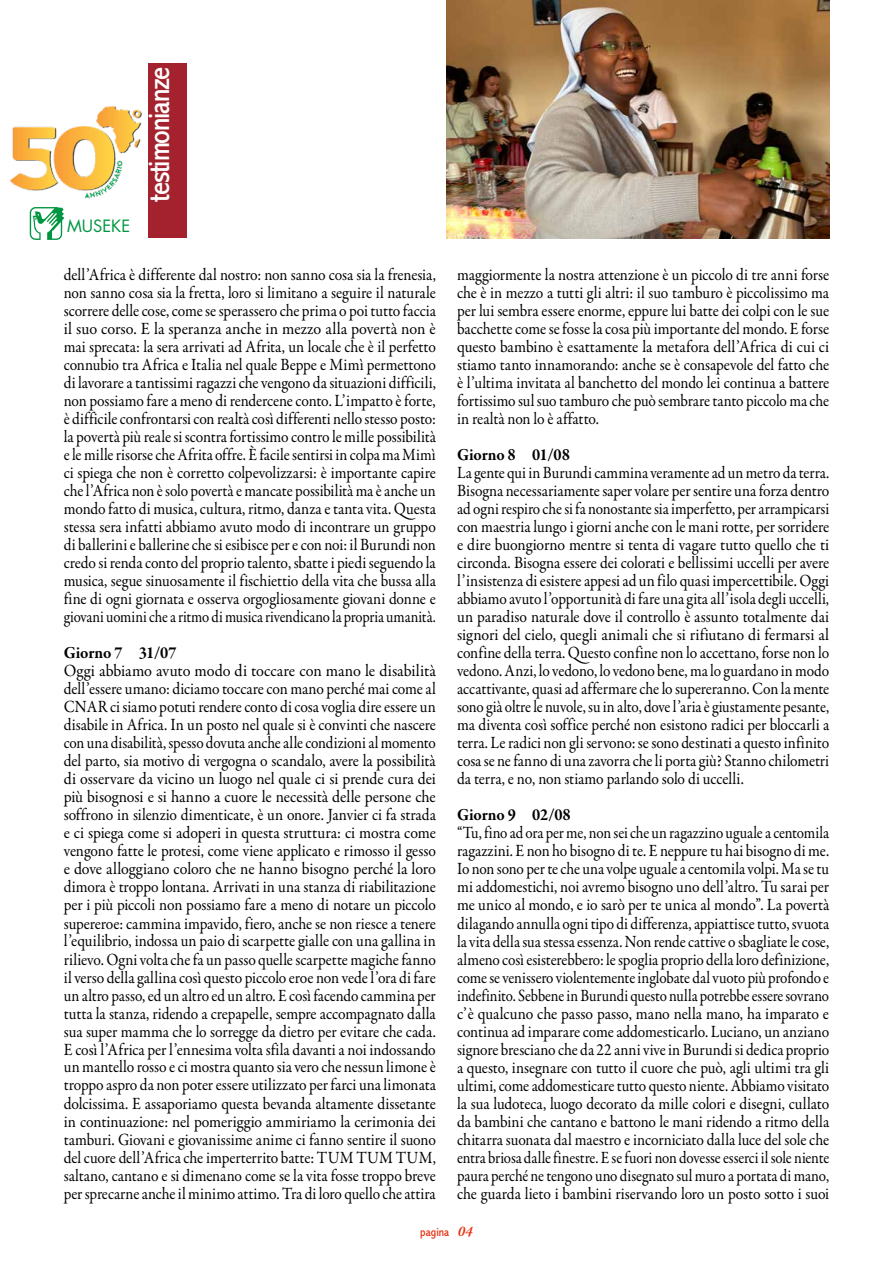
<style>
.page{position:relative;width:893px;height:1263px;background:#fff}
.page>*{position:absolute;margin:0;border:0;box-sizing:border-box;transform-origin:0 0}
.t1{font:condensed 30px "Abadi MT Std";letter-spacing:-.04em;color:#fff}
.t2{font:17.25px/18px "Garamond Premr Pro";letter-spacing:-.005em;color:#000;text-align:justify;scale:.94 1}
.t3{font:17.25px/18px "Garamond Premr Pro";letter-spacing:-.005em;color:#000;text-align:justify;scale:.9 1}
.t4{font:17.25px/18px "Garamond Premr Pro";letter-spacing:-.005em;color:#000;text-align:justify;scale:.87 1}
.t5{font:17.25px/18px "Garamond Premr Pro";letter-spacing:-.005em;color:#000;text-align:justify;scale:.89 1}
.t6{font:700 17.25px "Garamond Premr Pro";letter-spacing:-.01em;color:#000;scale:.94 1}
.t7{font:16.5px "Futura Std";color:#009641}
.t8{font:condensed 12px "Abadi MT Std";color:#e63312}
.s1{font-family:"Garamond Premr Pro";font-weight:600;font-style:italic;font-stretch:normal;font-size:15px}
</style>
<div class="page">
<img style="left:10px;top:100px;width:139px;height:106px">
<svg style="left:30px;top:207px;width:34px;height:33px"></svg>
<img style="left:446px;top:0;width:383px;height:238px">
<div style="left:149px;top:64px;width:38px;height:174px;background:#a3222d"></div>
<p class="t7" style="left:67px;top:215px;width:65px">MUSEKE</p>
<h1 class="t1" style="left:143px;top:202px;width:137px;rotate:-90deg">testimonianze</h1>
<p class="t3" style="left:64px;top:266px;width:415px">dell’Africa è differente dal nostro: non sanno cosa sia la frenesia, non sanno cosa sia la fretta, loro si limitano a seguire il naturale scorrere delle cose, come se sperassero che prima o poi tutto faccia il suo corso. E la speranza anche in mezzo alla povertà non è mai sprecata: la sera arrivati ad Afrita, un locale che è il perfetto connubio tra Africa e Italia nel quale Beppe e Mimì permettono di lavorare a tantissimi ragazzi che vengono da situazioni difficili, non possiamo fare a meno di rendercene conto. L’impatto è forte, è difficile confrontarsi con realtà così differenti nello stesso posto: la povertà più reale si scontra fortissimo contro le mille possibilità e le mille risorse che Afrita offre. È facile sentirsi in colpa ma Mimì ci spiega che non è corretto colpevolizzarsi: è importante capire che l’Africa non è solo povertà e mancate possibilità ma è anche un mondo fatto di musica, cultura, ritmo, danza e tanta vita. Questa stessa sera infatti abbiamo avuto modo di incontrare un gruppo di ballerini e ballerine che si esibisce per e con noi: il Burundi non credo si renda conto del proprio talento, sbatte i piedi seguendo la musica, segue sinuosamente il fischiettio della vita che bussa alla fine di ogni giornata e osserva orgogliosamente giovani donne e giovani uomini che a ritmo di musica rivendicano la propria umanità.</p>
<p class="t6" style="left:64px;top:642px;width:121px">Giorno 7 31/07</p>
<p class="t2" style="left:64px;top:662px;width:397px">Oggi abbiamo avuto modo di toccare con mano le disabilità dell’essere umano: diciamo toccare con mano perché mai come al CNAR ci siamo potuti rendere conto di cosa voglia dire essere un disabile in Africa. In un posto nel quale si è convinti che nascere con una disabilità, spesso dovuta anche alle condizioni al momento del parto, sia motivo di vergogna o scandalo, avere la possibilità di osservare da vicino un luogo nel quale ci si prende cura dei più bisognosi e si hanno a cuore le necessità delle persone che soffrono in silenzio dimenticate, è un onore. Janvier ci fa strada e ci spiega come si adoperi in questa struttura: ci mostra come vengono fatte le protesi, come viene applicato e rimosso il gesso e dove alloggiano coloro che ne hanno bisogno perché la loro dimora è troppo lontana. Arrivati in una stanza di riabilitazione per i più piccoli non possiamo fare a meno di notare un piccolo supereroe: cammina impavido, fiero, anche se non riesce a tenere l’equilibrio, indossa un paio di scarpette gialle con una gallina in rilievo. Ogni volta che fa un passo quelle scarpette magiche fanno il verso della gallina così questo piccolo eroe non vede l’ora di fare un altro passo, ed un altro ed un altro. E così facendo cammina per tutta la stanza, ridendo a crepapelle, sempre accompagnato dalla sua super mamma che lo sorregge da dietro per evitare che cada.<br>E così l’Africa per l’ennesima volta sfila davanti a noi indossando un mantello rosso e ci mostra quanto sia vero che nessun limone è troppo aspro da non poter essere utilizzato per farci una limonata dolcissima. E assaporiamo questa bevanda altamente dissetante in continuazione: nel pomeriggio ammiriamo la cerimonia dei tamburi. Giovani e giovanissime anime ci fanno sentire il suono del cuore dell’Africa che imperterrito batte: TUM TUM TUM, saltano, cantano e si dimenano come se la vita fosse troppo breve per sprecarne anche il minimo attimo. Tra di loro quello che attira</p>
<p class="t3" style="left:457px;top:266px;width:415px">maggiormente la nostra attenzione è un piccolo di tre anni forse che è in mezzo a tutti gli altri: il suo tamburo è piccolissimo ma per lui sembra essere enorme, eppure lui batte dei colpi con le sue bacchette come se fosse la cosa più importante del mondo. E forse questo bambino è esattamente la metafora dell’Africa di cui ci stiamo tanto innamorando: anche se è consapevole del fatto che è l’ultima invitata al banchetto del mondo lei continua a battere fortissimo sul suo tamburo che può sembrare tanto piccolo ma che in realtà non lo è affatto.</p>
<p class="t6" style="left:457px;top:444px;width:122px">Giorno 8 01/08</p>
<p class="t5" style="left:457px;top:464px;width:420px">La gente qui in Burundi cammina veramente ad un metro da terra.<br>Bisogna necessariamente saper volare per sentire una forza dentro ad ogni respiro che si fa nonostante sia imperfetto, per arrampicarsi con maestria lungo i giorni anche con le mani rotte, per sorridere e dire buongiorno mentre si tenta di vagare tutto quello che ti circonda. Bisogna essere dei colorati e bellissimi uccelli per avere l’insistenza di esistere appesi ad un filo quasi impercettibile. Oggi abbiamo avuto l’opportunità di fare una gita all’isola degli uccelli, un paradiso naturale dove il controllo è assunto totalmente dai signori del cielo, quegli animali che si rifiutano di fermarsi al confine della terra. Questo confine non lo accettano, forse non lo vedono. Anzi, lo vedono, lo vedono bene, ma lo guardano in modo accattivante, quasi ad affermare che lo supereranno. Con la mente sono già oltre le nuvole, su in alto, dove l’aria è giustamente pesante, ma diventa così soffice perché non esistono radici per bloccarli a terra. Le radici non gli servono: se sono destinati a questo infinito cosa se ne fanno di una zavorra che li porta giù? Stanno chilometri da terra, e no, non stiamo parlando solo di uccelli.</p>
<p class="t6" style="left:457px;top:804px;width:123px">Giorno 9 02/08</p>
<p class="t4" style="left:457px;top:824px;width:429px">“Tu, fino ad ora per me, non sei che un ragazzino uguale a centomila ragazzini. E non ho bisogno di te. E neppure tu hai bisogno di me.<br>Io non sono per te che una volpe uguale a centomila volpi. Ma se tu mi addomestichi, noi avremo bisogno uno dell’altro. Tu sarai per me unico al mondo, e io sarò per te unica al mondo”. La povertà dilagando annulla ogni tipo di differenza, appiattisce tutto, svuota la vita della sua stessa essenza. Non rende cattive o sbagliate le cose, almeno così esisterebbero: le spoglia proprio della loro definizione, come se venissero violentemente inglobate dal vuoto più profondo e indefinito. Sebbene in Burundi questo nulla potrebbe essere sovrano c’è qualcuno che passo passo, mano nella mano, ha imparato e continua ad imparare come addomesticarlo. Luciano, un anziano signore bresciano che da 22 anni vive in Burundi si dedica proprio a questo, insegnare con tutto il cuore che può, agli ultimi tra gli ultimi, come addomesticare tutto questo niente. Abbiamo visitato la sua ludoteca, luogo decorato da mille colori e disegni, cullato da bambini che cantano e battono le mani ridendo a ritmo della chitarra suonata dal maestro e incorniciato dalla luce del sole che entra briosa dalle finestre. E se fuori non dovesse esserci il sole niente paura perché ne tengono uno disegnato sul muro a portata di mano, che guarda lieto i bambini riservando loro un posto sotto i suoi</p>
<p class="t8" style="left:420px;top:1225px;width:54px">pagina <span class="s1">04</span></p>
</div>
